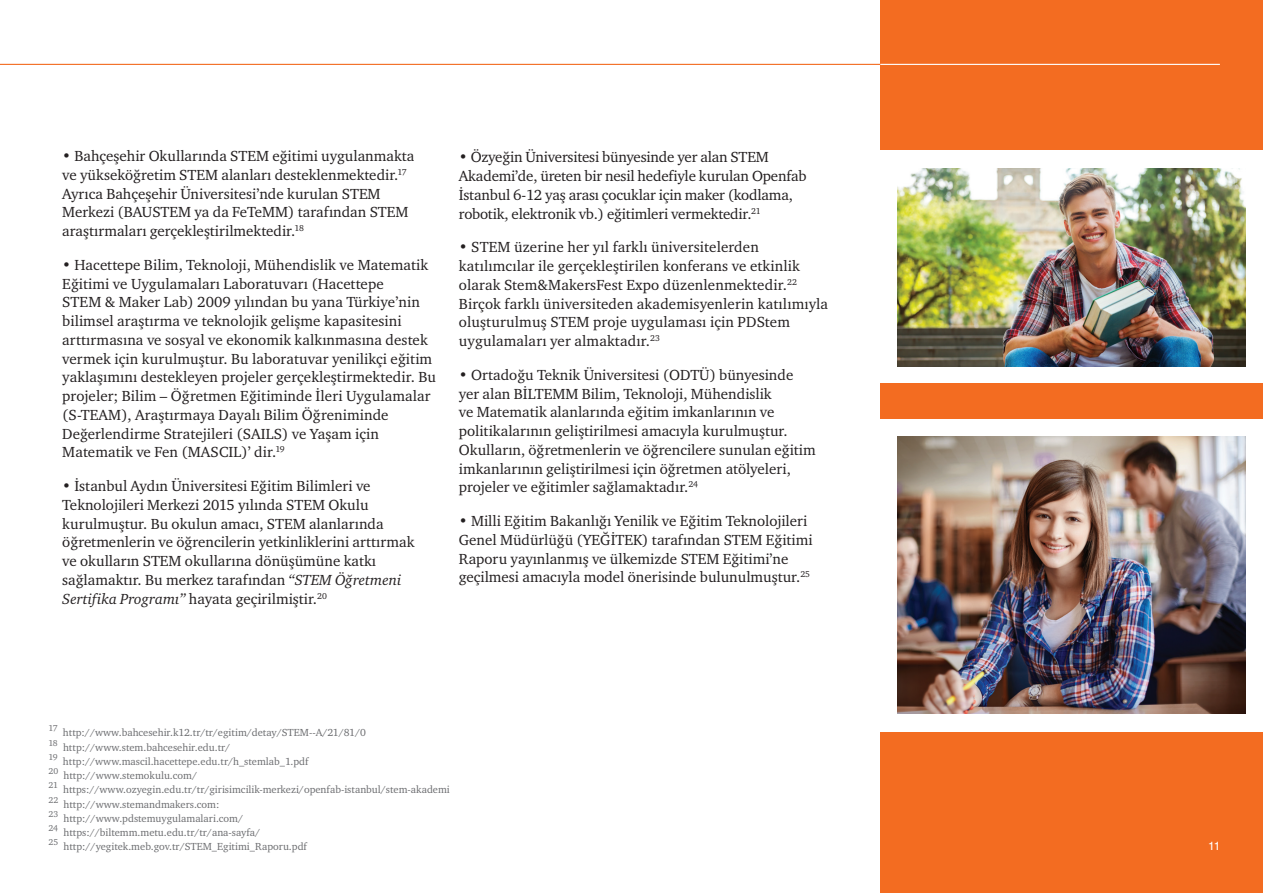
<style>
.page{position:relative;width:1263px;height:893px;background:#fff}
.page>*{position:absolute;margin:0;border:0;box-sizing:border-box;transform-origin:0 0}
.t1{font:15px/18.8px "ITC Charter Com Rergular";color:#231f20}
.t2{font:12px "Helvetica";color:#fff}
.t3{font:10.5px "ITC Charter Com Rergular";color:#6c6d70}
.t4{font:8.7px "ITC Charter Com Rergular";letter-spacing:-.01em;color:#6c6d70}
.s1{font-family:"ITC Charter Com";font-style:italic}
</style>
<div class="page">
<div style="left:880px;top:0;width:383px;height:893px;background:#f36c21"></div>
<div style="left:874px;top:419px;width:389px;height:312px;background:#fff"></div>
<img style="left:897px;top:437px;width:348px;height:276px">
<div style="left:874px;top:150px;width:389px;height:233px;background:#fff"></div>
<img style="left:897px;top:168px;width:348px;height:198px">
<svg style="left:0;top:63px;width:1220px;height:2px;background:#f7a577"></svg>
<hr style="left:880px;top:64px;width:340px;height:1px;background:#fff">
<p class="t1" style="left:62px;top:146px;width:354px">• Bahçeşehir Okullarında STEM eğitimi uygulanmakta ve yükseköğretim STEM alanları desteklenmektedir.<sup>17<br></sup>Ayrıca Bahçeşehir Üniversitesi’nde kurulan STEM Merkezi (BAUSTEM ya da FeTeMM) tarafından STEM araştırmaları gerçekleştirilmektedir.<sup>18</sup></p>
<p class="t1" style="left:62px;top:255px;width:375px">• Hacettepe Bilim, Teknoloji, Mühendislik ve Matematik Eğitimi ve Uygulamaları Laboratuvarı (Hacettepe<br>STEM &amp; Maker Lab) 2009 yılından bu yana Türkiye’nin bilimsel araştırma ve teknolojik gelişme kapasitesini arttırmasına ve sosyal ve ekonomik kalkınmasına destek vermek için kurulmuştur. Bu laboratuvar yenilikçi eğitim yaklaşımını destekleyen projeler gerçekleştirmektedir. Bu projeler; Bilim – Öğretmen Eğitiminde İleri Uygulamalar (S-TEAM), Araştırmaya Dayalı Bilim Öğreniminde Değerlendirme Stratejileri (SAILS) ve Yaşam için Matematik ve Fen (MASCIL)’ dir.<sup>19</sup></p>
<p class="t1" style="left:62px;top:476px;width:354px">• İstanbul Aydın Üniversitesi Eğitim Bilimleri ve Teknolojileri Merkezi 2015 yılında STEM Okulu kurulmuştur. Bu okulun amacı, STEM alanlarında öğretmenlerin ve öğrencilerin yetkinliklerini arttırmak ve okulların STEM okullarına dönüşümüne katkı sağlamaktır. Bu merkez tarafından <span class="s1">“STEM Öğretmeni Sertifika Programı”</span> hayata geçirilmiştir.<sup>20</sup></p>
<p class="t1" style="left:459px;top:148px;width:349px">• Özyeğin Üniversitesi bünyesinde yer alan STEM Akademi’de, üreten bir nesil hedefiyle kurulan Openfab İstanbul 6-12 yaş arası çocuklar için maker (kodlama, robotik, elektronik vb.) eğitimleri vermektedir.<sup>21</sup></p>
<p class="t1" style="left:459px;top:238px;width:371px">• STEM üzerine her yıl farklı üniversitelerden katılımcılar ile gerçekleştirilen konferans ve etkinlik olarak Stem&amp;MakersFest Expo düzenlenmektedir.<sup>22<br></sup>Birçok farklı üniversiteden akademisyenlerin katılımıyla oluşturulmuş STEM proje uygulaması için PDStem uygulamaları yer almaktadır.<sup>23</sup></p>
<p class="t1" style="left:459px;top:365px;width:358px">• Ortadoğu Teknik Üniversitesi (ODTÜ) bünyesinde yer alan BİLTEMM Bilim, Teknoloji, Mühendislik<br>ve Matematik alanlarında eğitim imkanlarının ve politikalarının geliştirilmesi amacıyla kurulmuştur.<br>Okulların, öğretmenlerin ve öğrencilere sunulan eğitim imkanlarının geliştirilmesi için öğretmen atölyeleri, projeler ve eğitimler sağlamaktadır.<sup>24</sup></p>
<p class="t1" style="left:459px;top:511px;width:355px">• Milli Eğitim Bakanlığı Yenilik ve Eğitim Teknolojileri Genel Müdürlüğü (YEĞİTEK) tarafından STEM Eğitimi Raporu yayınlanmış ve ülkemizde STEM Eğitimi’ne geçilmesi amacıyla model önerisinde bulunulmuştur.<sup>25</sup></p>
<p class="t4" style="left:49px;top:723px;width:11px">17</p>
<p class="t3" style="left:63px;top:726px;width:304px">http://www.bahcesehir.k12.tr/tr/egitim/detay/STEM--A/21/81/0</p>
<p class="t4" style="left:49px;top:737px;width:11px">18</p>
<p class="t3" style="left:63px;top:741px;width:169px">http://www.stem.bahcesehir.edu.tr/</p>
<p class="t4" style="left:49px;top:752px;width:11px">19</p>
<p class="t3" style="left:63px;top:755px;width:247px">http://www.mascil.hacettepe.edu.tr/h_stemlab_1.pdf</p>
<p class="t4" style="left:49px;top:766px;width:11px">20</p>
<p class="t3" style="left:64px;top:769px;width:135px">http://www.stemokulu.com/</p>
<p class="t4" style="left:49px;top:780px;width:11px">21</p>
<p class="t3" style="left:63px;top:783px;width:388px">https://www.ozyegin.edu.tr/tr/girisimcilik-merkezi/openfab-istanbul/stem-akademi</p>
<p class="t4" style="left:49px;top:794px;width:11px">22</p>
<p class="t3" style="left:64px;top:798px;width:157px">http://www.stemandmakers.com:</p>
<p class="t4" style="left:49px;top:809px;width:11px">23</p>
<p class="t3" style="left:64px;top:812px;width:181px">http://www.pdstemuygulamalari.com/</p>
<p class="t4" style="left:49px;top:823px;width:11px">24</p>
<p class="t3" style="left:63px;top:826px;width:198px">https://biltemm.metu.edu.tr/tr/ana-sayfa/</p>
<p class="t4" style="left:49px;top:837px;width:11px">25</p>
<p class="t3" style="left:64px;top:840px;width:245px">http://yegitek.meb.gov.tr/STEM_Egitimi_Raporu.pdf</p>
<p class="t2" style="left:1208px;top:836px;width:14px">11</p>
</div>
